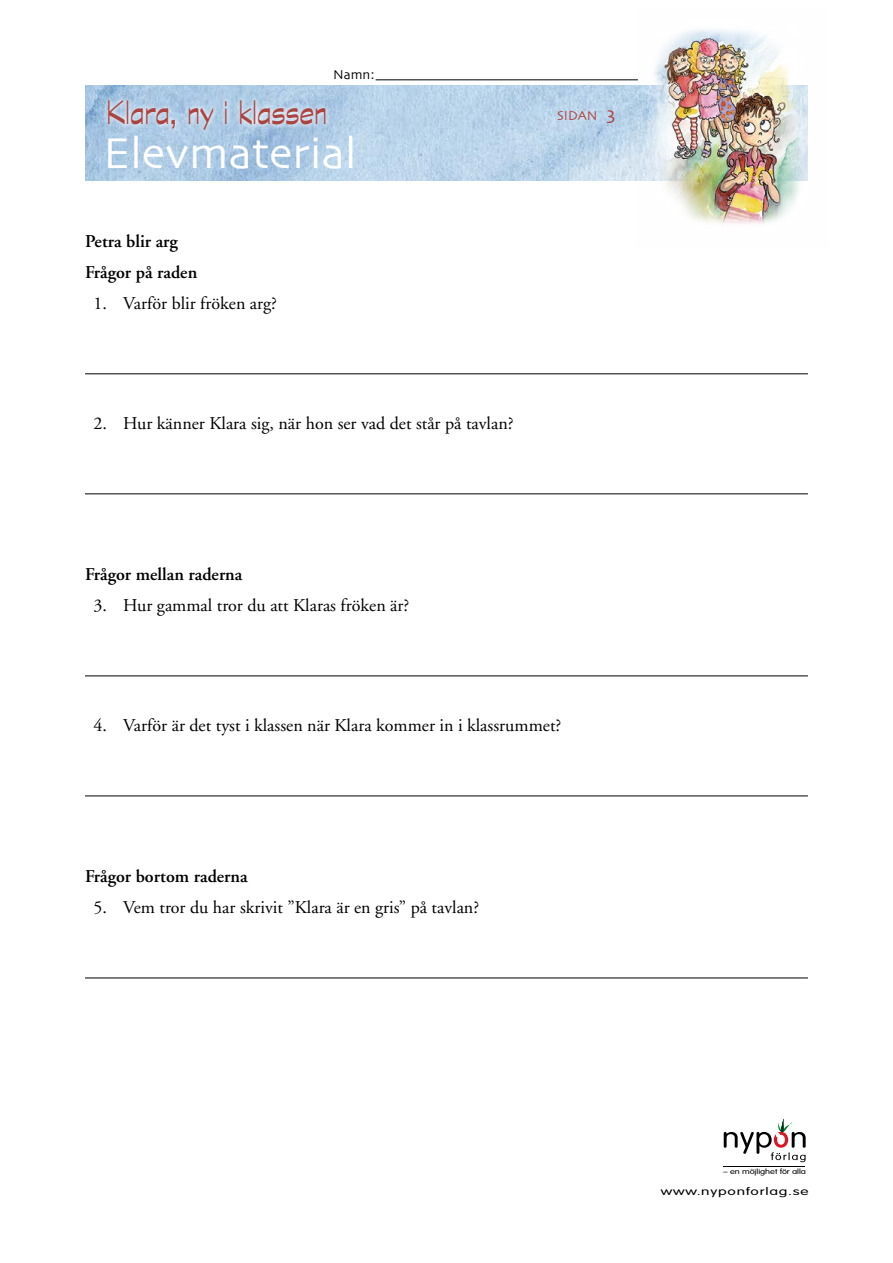
<style>
.page{position:relative;width:893px;height:1263px;background:#fff}
.page>*{position:absolute;margin:0;border:0;box-sizing:border-box;transform-origin:0 0}
.t1{font:45px "Skia";color:#fff}
.t2{font:37.5px "Graphite 374 wt 523 wd";color:#aa4441;scale:.84 1}
.t3{font:18px "Adobe Garamond";color:#000}
.t4{font:600 18px/31px "Adobe Garamond";color:#000}
.t5{font:13.5px "Skia";color:#aa4441}
.t6{font:13.5px "Skia";color:#000}
.t7{font:300 10.5px "VAG Rounded";letter-spacing:.05em;color:#000;scale:1.48 1}
.t8{font:300 7.2px "VAG Rounded";letter-spacing:-.005em;color:#000;scale:1.28 1}
.s1{font-size:19.5px}
</style>
<div class="page">
<img style="left:85px;top:85px;width:551px;height:95px">
<img style="left:636px;top:29px;width:172px;height:195px">
<div style="left:103px;top:95px;width:228px;height:40px;background:#fff;opacity:.75"></div>
<svg style="left:724px;top:1118px;width:82px;height:44px"></svg>
<hr style="left:724px;top:1167px;width:81px;height:1px;background:#000">
<hr style="left:376px;top:79px;width:262px;height:1px;background:#000">
<hr style="left:85px;top:373px;width:723px;height:1px;background:#000">
<hr style="left:85px;top:493px;width:723px;height:1px;background:#000">
<hr style="left:85px;top:675px;width:723px;height:1px;background:#000">
<hr style="left:85px;top:795px;width:723px;height:1px;background:#000">
<hr style="left:85px;top:977px;width:723px;height:1px;background:#000">
<p class="t6" style="left:333px;top:67px;width:43px">Namn:</p>
<h2 class="t2" style="left:106px;top:92px;width:264px">Klara, ny i klassen</h2>
<p class="t5" style="left:557px;top:107px;width:60px">SIDAN <span class="s1">3</span></p>
<h1 class="t1" style="left:103px;top:126px;width:255px">Elevmaterial</h1>
<p class="t4" style="left:85px;top:226px;width:114px">Petra blir arg<br>Frågor på raden</p>
<p class="t3" style="left:94px;top:294px;width:185px">1. Varför blir fröken arg?</p>
<p class="t3" style="left:94px;top:414px;width:421px">2. Hur känner Klara sig, när hon ser vad det står på tavlan?</p>
<p class="t4" style="left:85px;top:559px;width:159px">Frågor mellan raderna</p>
<p class="t3" style="left:94px;top:596px;width:317px">3. Hur gammal tror du att Klaras fröken är?</p>
<p class="t3" style="left:94px;top:716px;width:469px">4. Varför är det tyst i klassen när Klara kommer in i klassrummet?</p>
<p class="t4" style="left:85px;top:861px;width:164px">Frågor bortom raderna</p>
<p class="t3" style="left:94px;top:898px;width:387px">5. Vem tror du har skrivit ”Klara är en gris” på tavlan?</p>
<p class="t8" style="left:723px;top:1167px;width:66px">– en möjlighet för alla</p>
<p class="t7" style="left:661px;top:1185px;width:101px">www.nyponforlag.se</p>
</div>
